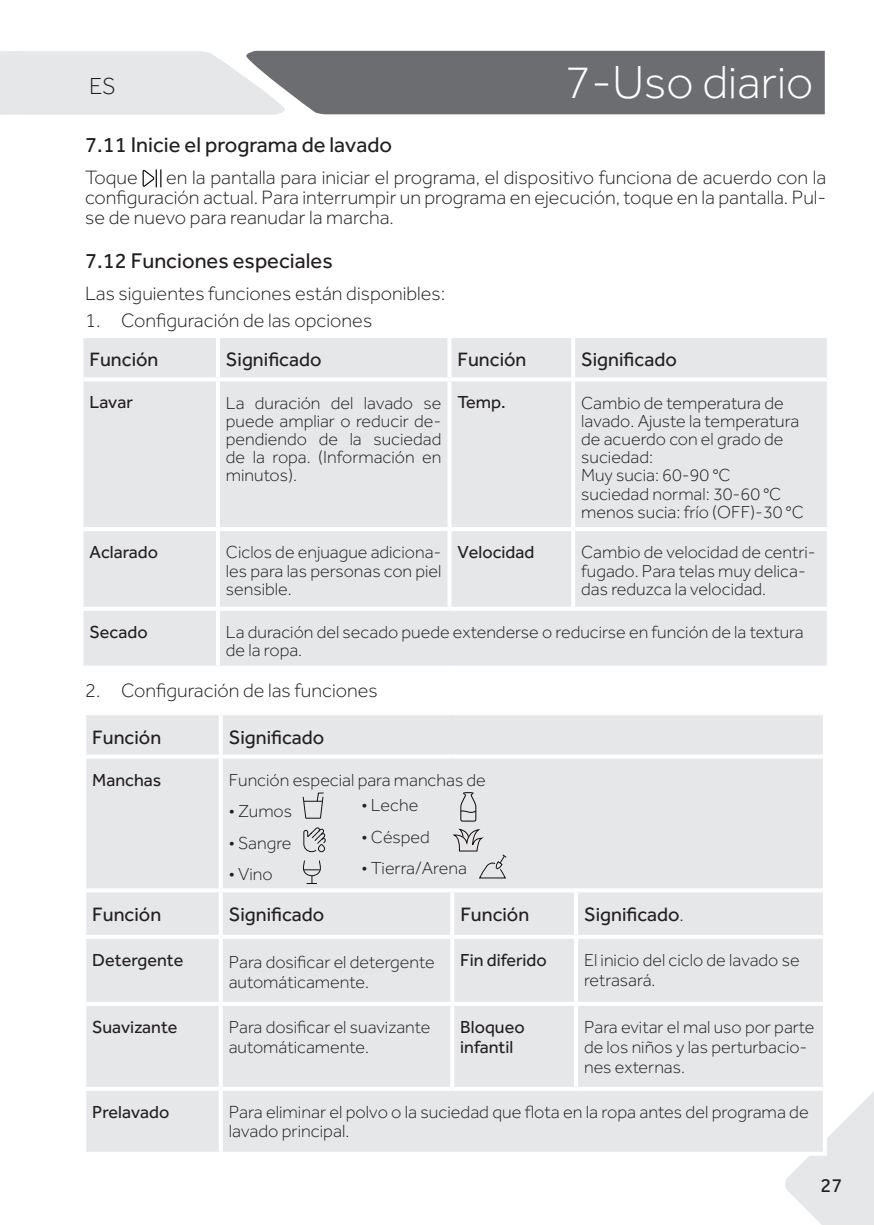
<style>
.page{position:relative;width:874px;height:1225px;background:#fff}
.page>*{position:absolute;margin:0;border:0;box-sizing:border-box;transform-origin:0 0}
.t1{font:300 48px "Effra";color:#fff}
.t2{font:300 24px "Effra";color:#231f20}
.t3{font:22px "Effra";color:#231f20}
.t4{font:300 20px/20px "Effra";color:#231f20;text-align:justify}
.t5{font:20px "Effra";color:#231f20}
.t6{font:300 18.2px/18.2px "Effra";color:#231f20}
.t7{font:300 18px/18.2px "Effra";color:#231f20}
.t8{font:18px/20px "Effra";color:#231f20}
.s1{font-weight:300}
</style>
<div class="page">
<svg style="left:785px;top:1092px;width:88px;height:133px"></svg>
<svg style="left:0;top:51px;width:824px;height:64px;background:#d2d2d4"></svg>
<div style="left:319px;top:51px;width:493px;height:62px;background:#6c6d70"></div>
<svg style="left:142px;top:169px;width:19px;height:18px"></svg>
<div style="left:83px;top:338px;width:743px;height:328px;background:#e6e7e9"></div>
<svg style="left:826px;top:611px;width:1px;height:55px"></svg>
<hr style="left:216px;top:338px;width:4px;height:39px;background:#fff">
<hr style="left:447px;top:338px;width:4px;height:39px;background:#fff">
<hr style="left:571px;top:338px;width:4px;height:39px;background:#fff">
<svg style="left:826px;top:338px;width:1px;height:40px"></svg>
<hr style="left:216px;top:381px;width:4px;height:146px;background:#fff">
<hr style="left:447px;top:381px;width:4px;height:146px;background:#fff">
<hr style="left:571px;top:381px;width:4px;height:146px;background:#fff">
<svg style="left:826px;top:381px;width:1px;height:146px"></svg>
<hr style="left:216px;top:531px;width:4px;height:76px;background:#fff">
<hr style="left:447px;top:531px;width:4px;height:76px;background:#fff">
<hr style="left:571px;top:531px;width:4px;height:76px;background:#fff">
<svg style="left:826px;top:531px;width:1px;height:76px"></svg>
<hr style="left:216px;top:611px;width:4px;height:55px;background:#fff">
<hr style="left:83px;top:377px;width:135px;height:4px;background:#fff">
<hr style="left:218px;top:377px;width:231px;height:4px;background:#fff">
<hr style="left:449px;top:377px;width:124px;height:4px;background:#fff">
<hr style="left:573px;top:377px;width:253px;height:4px;background:#fff">
<hr style="left:83px;top:527px;width:135px;height:4px;background:#fff">
<hr style="left:218px;top:527px;width:231px;height:4px;background:#fff">
<hr style="left:449px;top:527px;width:124px;height:4px;background:#fff">
<hr style="left:573px;top:527px;width:253px;height:4px;background:#fff">
<hr style="left:83px;top:607px;width:135px;height:4px;background:#fff">
<hr style="left:218px;top:607px;width:231px;height:4px;background:#fff">
<hr style="left:449px;top:607px;width:124px;height:4px;background:#fff">
<hr style="left:573px;top:607px;width:253px;height:4px;background:#fff">
<div style="left:86px;top:715px;width:736px;height:436px;background:#e6e7e9"></div>
<svg style="left:822px;top:715px;width:1px;height:40px"></svg>
<svg style="left:822px;top:758px;width:1px;height:131px"></svg>
<svg style="left:822px;top:1091px;width:4px;height:60px"></svg>
<hr style="left:219px;top:715px;width:4px;height:39px;background:#fff">
<hr style="left:219px;top:758px;width:4px;height:130px;background:#fff">
<hr style="left:219px;top:892px;width:4px;height:43px;background:#fff">
<hr style="left:450px;top:892px;width:4px;height:43px;background:#fff">
<svg style="left:573px;top:892px;width:4px;height:43px"></svg>
<svg style="left:822px;top:892px;width:1px;height:43px"></svg>
<hr style="left:219px;top:939px;width:4px;height:62px;background:#fff">
<hr style="left:450px;top:939px;width:4px;height:62px;background:#fff">
<svg style="left:573px;top:939px;width:4px;height:62px"></svg>
<svg style="left:822px;top:939px;width:1px;height:63px"></svg>
<hr style="left:219px;top:1005px;width:4px;height:81px;background:#fff">
<hr style="left:450px;top:1005px;width:4px;height:81px;background:#fff">
<svg style="left:573px;top:1005px;width:4px;height:81px"></svg>
<svg style="left:822px;top:1006px;width:1px;height:81px"></svg>
<hr style="left:219px;top:1091px;width:4px;height:60px;background:#fff">
<svg style="left:86px;top:754px;width:135px;height:4px"></svg>
<svg style="left:221px;top:754px;width:231px;height:4px"></svg>
<svg style="left:452px;top:754px;width:123px;height:4px"></svg>
<svg style="left:575px;top:754px;width:247px;height:4px"></svg>
<hr style="left:86px;top:888px;width:135px;height:4px;background:#fff">
<hr style="left:221px;top:888px;width:231px;height:4px;background:#fff">
<hr style="left:452px;top:888px;width:123px;height:4px;background:#fff">
<hr style="left:575px;top:888px;width:247px;height:4px;background:#fff">
<hr style="left:86px;top:935px;width:135px;height:4px;background:#fff">
<hr style="left:221px;top:935px;width:231px;height:4px;background:#fff">
<hr style="left:452px;top:935px;width:123px;height:4px;background:#fff">
<hr style="left:575px;top:935px;width:247px;height:4px;background:#fff">
<svg style="left:86px;top:1001px;width:135px;height:4px"></svg>
<svg style="left:221px;top:1001px;width:231px;height:4px"></svg>
<svg style="left:452px;top:1001px;width:123px;height:4px"></svg>
<svg style="left:575px;top:1001px;width:247px;height:4px"></svg>
<div style="left:86px;top:1086px;width:135px;height:5px;background:#fff"></div>
<div style="left:221px;top:1086px;width:231px;height:5px;background:#fff"></div>
<div style="left:452px;top:1086px;width:123px;height:5px;background:#fff"></div>
<div style="left:575px;top:1086px;width:247px;height:5px;background:#fff"></div>
<svg style="left:86px;top:1151px;width:133px;height:1px"></svg>
<svg style="left:223px;top:1151px;width:229px;height:1px"></svg>
<svg style="left:452px;top:1151px;width:123px;height:1px"></svg>
<svg style="left:575px;top:1151px;width:251px;height:4px"></svg>
<svg style="left:453px;top:828px;width:54px;height:51px;background:#d4d5d7"></svg>
<svg style="left:302px;top:859px;width:19px;height:25px"></svg>
<svg style="left:302px;top:792px;width:24px;height:60px"></svg>
<svg style="left:459px;top:791px;width:18px;height:31px"></svg>
<h2 class="t2" style="left:89px;top:72px;width:28px">ES</h2>
<h1 class="t1" style="left:564px;top:55px;width:250px">7-Uso diario</h1>
<p class="t3" style="left:85px;top:132px;width:308px">7.11 Inicie el programa de lavado</p>
<p class="t4" style="left:85px;top:167px;width:54px">Toque</p>
<p class="t4" style="left:85px;top:167px;width:742px;text-indent:81px">en la pantalla para iniciar el programa, el dispositivo funciona de acuerdo con la configuración actual. Para interrumpir un programa en ejecución, toque en la pantalla. Pul&shy;se de nuevo para reanudar la marcha.</p>
<p class="t3" style="left:85px;top:248px;width:249px">7.12 Funciones especiales</p>
<p class="t4" style="left:85px;top:283px;width:361px">Las siguientes funciones están disponibles:</p>
<p class="t4" style="left:85px;top:310px;width:288px">1. Configuración de las opciones</p>
<p class="t5" style="left:89px;top:348px;width:70px">Función</p>
<p class="t5" style="left:226px;top:348px;width:97px">Significado</p>
<p class="t5" style="left:457px;top:348px;width:70px">Función</p>
<p class="t5" style="left:581px;top:348px;width:97px">Significado</p>
<p class="t8" style="left:89px;top:392px;width:45px">Lavar</p>
<p class="t7" style="left:226px;top:393px;width:217px;text-align:justify">La duración del lavado se puede ampliar o reducir de&shy;pendiendo de la suciedad de la ropa. (Información en minutos).</p>
<p class="t8" style="left:457px;top:392px;width:50px">Temp.</p>
<p class="t7" style="left:581px;top:393px;width:224px">Cambio de temperatura de lavado. Ajuste la temperatura de acuerdo con el grado de suciedad:<br>Muy sucia: 60-90 °C<br>suciedad normal: 30-60 °C menos sucia: frío (OFF)-30 °C</p>
<p class="t8" style="left:89px;top:542px;width:70px">Aclarado</p>
<p class="t7" style="left:226px;top:543px;width:217px;text-align:justify">Ciclos de enjuague adiciona&shy;les para las personas con piel sensible.</p>
<p class="t8" style="left:457px;top:542px;width:78px">Velocidad</p>
<p class="t7" style="left:581px;top:543px;width:236px">Cambio de velocidad de centri&shy;fugado. Para telas muy delica&shy;das reduzca la velocidad.</p>
<p class="t8" style="left:89px;top:621px;width:60px">Secado</p>
<p class="t7" style="left:226px;top:623px;width:579px">La duración del secado puede extenderse o reducirse en función de la textura de la ropa.</p>
<p class="t4" style="left:85px;top:680px;width:294px">2. Configuración de las funciones</p>
<p class="t5" style="left:92px;top:725px;width:70px">Función</p>
<p class="t5" style="left:229px;top:725px;width:97px">Significado</p>
<p class="t8" style="left:92px;top:769px;width:71px">Manchas</p>
<p class="t7" style="left:229px;top:770px;width:258px">Función especial para manchas de</p>
<p class="t7" style="left:229px;top:802px;width:65px">• Zumos</p>
<p class="t7" style="left:229px;top:833px;width:64px">• Sangre</p>
<p class="t7" style="left:229px;top:865px;width:45px">• Vino</p>
<p class="t5" style="left:92px;top:902px;width:70px">Función</p>
<p class="t5" style="left:229px;top:902px;width:97px">Significado</p>
<p class="t5" style="left:460px;top:902px;width:70px">Función</p>
<p class="t5" style="left:583px;top:902px;width:101px">Significado<span class="s1">.</span></p>
<p class="t8" style="left:92px;top:949px;width:93px">Detergente</p>
<p class="t7" style="left:229px;top:951px;width:207px;line-height:20px">Para dosificar el detergente automáticamente.</p>
<p class="t8" style="left:460px;top:949px;width:88px">Fin diferido</p>
<p class="t7" style="left:583px;top:950px;width:217px;line-height:20px">El inicio del ciclo de lavado se retrasará.</p>
<p class="t8" style="left:92px;top:1016px;width:87px">Suavizante</p>
<p class="t7" style="left:229px;top:1017px;width:203px;line-height:20px">Para dosificar el suavizante automáticamente.</p>
<p class="t8" style="left:460px;top:1016px;width:66px">Bloqueo infantil</p>
<p class="t7" style="left:583px;top:1017px;width:232px;line-height:20px">Para evitar el mal uso por parte de los niños y las perturbacio&shy;nes externas.</p>
<p class="t8" style="left:92px;top:1101px;width:78px">Prelavado</p>
<p class="t6" style="left:229px;top:1103px;width:581px">Para eliminar el polvo o la suciedad que flota en la ropa antes del programa de lavado principal.</p>
<p class="t7" style="left:361px;top:796px;width:58px">• Leche</p>
<p class="t7" style="left:361px;top:827px;width:70px">• Césped</p>
<p class="t7" style="left:361px;top:859px;width:107px">• Tierra/Arena</p>
<p class="t5" style="left:820px;top:1173px;width:23px">27</p>
</div>
